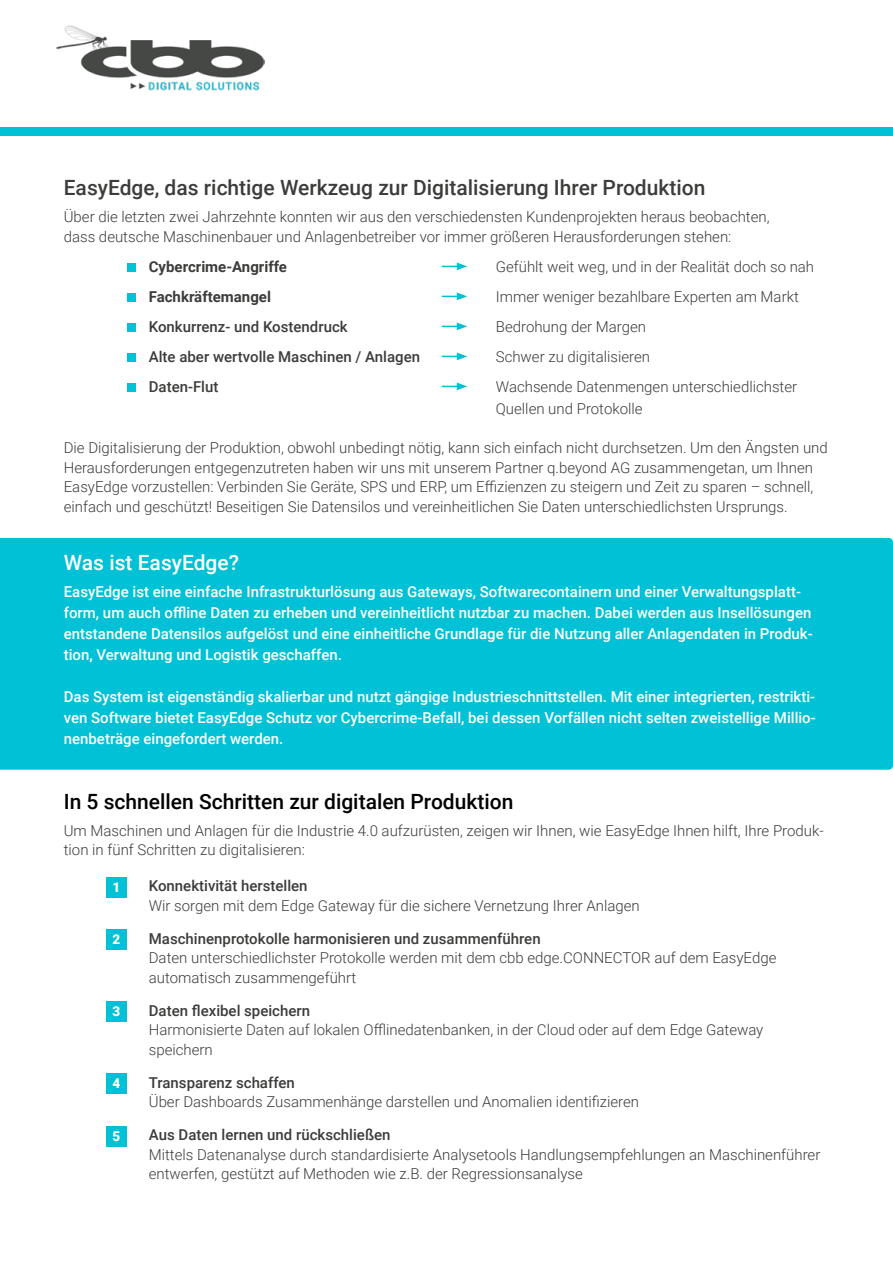
<style>
.page{position:relative;width:893px;height:1263px;background:#fff}
.page>*{position:absolute;margin:0;border:0;box-sizing:border-box;transform-origin:0 0}
.t1{font:500 21px "Roboto";color:#3c3c3b}
.t2{font:500 21px "Roboto";color:#000}
.t3{font:500 21px "Roboto";color:#fff}
.t4{font:300 15px/19.5px "Roboto";color:#3c3c3b}
.t5{font:500 15px/21px "Roboto";color:#fff}
.t6{font:500 15px "Roboto";color:#3c3c3b}
.t7{font:700 15px "Roboto";color:#3c3c3b}
.t8{font:900 13.5px "Roboto";color:#fff}
</style>
<div class="page">
<div style="left:0;top:538px;width:893px;height:232px;background:#00c1d5"></div>
<div style="left:128px;top:263px;width:8px;height:9px;background:#00c1d5"></div>
<svg style="left:442px;top:263px;width:25px;height:7px"></svg>
<div style="left:128px;top:293px;width:8px;height:9px;background:#00c1d5"></div>
<svg style="left:442px;top:293px;width:25px;height:7px"></svg>
<div style="left:128px;top:323px;width:8px;height:9px;background:#00c1d5"></div>
<svg style="left:442px;top:323px;width:25px;height:7px"></svg>
<div style="left:128px;top:353px;width:8px;height:9px;background:#00c1d5"></div>
<svg style="left:442px;top:353px;width:25px;height:7px"></svg>
<div style="left:128px;top:383px;width:8px;height:9px;background:#00c1d5"></div>
<svg style="left:442px;top:383px;width:25px;height:7px"></svg>
<div style="left:106px;top:877px;width:20px;height:20px;background:#00c1d5"></div>
<div style="left:106px;top:929px;width:20px;height:21px;background:#00c1d5"></div>
<div style="left:106px;top:1001px;width:20px;height:21px;background:#00c1d5"></div>
<div style="left:106px;top:1073px;width:20px;height:21px;background:#00c1d5"></div>
<div style="left:106px;top:1126px;width:20px;height:20px;background:#00c1d5"></div>
<div style="left:0;top:128px;width:893px;height:8px;background:#00c1d5"></div>
<img style="left:56px;top:25px;width:208px;height:66px">
<hr style="left:892px;top:1197px;width:1px;height:42px;background:#00c1d5">
<h1 class="t1" style="left:64px;top:173px;width:643px">EasyEdge, das richtige Werkzeug zur Digitalisierung Ihrer Produktion</h1>
<p class="t4" style="left:64px;top:207px;width:707px">Über die letzten zwei Jahrzehnte konnten wir aus den verschiedensten Kundenprojekten heraus beobachten, dass deutsche Maschinenbauer und Anlagenbetreiber vor immer größeren Herausforderungen stehen:</p>
<p class="t7" style="left:149px;top:256px;width:140px">Cybercrime-Angriffe</p>
<p class="t4" style="left:496px;top:256px;width:320px">Gefühlt weit weg, und in der Realität doch so nah</p>
<p class="t7" style="left:149px;top:286px;width:124px">Fachkräftemangel</p>
<p class="t4" style="left:496px;top:286px;width:305px">Immer weniger bezahlbare Experten am Markt</p>
<p class="t6" style="left:149px;top:316px;width:200px">Konkurrenz- und Kostendruck</p>
<p class="t4" style="left:496px;top:316px;width:152px">Bedrohung der Margen</p>
<p class="t6" style="left:149px;top:346px;width:273px">Alte aber wertvolle Maschinen / Anlagen</p>
<p class="t4" style="left:496px;top:346px;width:156px">Schwer zu digitalisieren</p>
<p class="t6" style="left:149px;top:376px;width:71px">Daten-Flut</p>
<p class="t4" style="left:496px;top:375px;width:303px;line-height:22.5px">Wachsende Datenmengen unterschiedlichster<br>Quellen und Protokolle</p>
<p class="t4" style="left:64px;top:438px;width:765px">Die Digitalisierung der Produktion, obwohl unbedingt nötig, kann sich einfach nicht durchsetzen. Um den Ängsten und Herausforderungen entgegenzutreten haben wir uns mit unserem Partner q.beyond AG zusammengetan, um Ihnen EasyEdge vorzustellen: Verbinden Sie Geräte, SPS und ERP, um Effizienzen zu steigern und Zeit zu sparen – schnell, einfach und geschützt! Beseitigen Sie Datensilos und vereinheitlichen Sie Daten unterschiedlichsten Ursprungs.</p>
<h1 class="t3" style="left:64px;top:548px;width:177px">Was ist EasyEdge?</h1>
<p class="t5" style="left:64px;top:581px;width:750px">EasyEdge ist eine einfache Infrastrukturlösung aus Gateways, Softwarecontainern und einer Verwaltungsplatt&shy;form, um auch offline Daten zu erheben und vereinheitlicht nutzbar zu machen. Dabei werden aus Insellösungen entstandene Datensilos aufgelöst und eine einheitliche Grundlage für die Nutzung aller Anlagendaten in Produk&shy;tion, Verwaltung und Logistik geschaffen.</p>
<p class="t5" style="left:64px;top:686px;width:753px;text-align:justify">Das System ist eigenständig skalierbar und nutzt gängige Industrieschnittstellen. Mit einer integrierten, restrikti&shy;ven Software bietet EasyEdge Schutz vor Cybercrime-Befall, bei dessen Vorfällen nicht selten zweistellige Millio&shy;nenbeträge eingefordert werden.</p>
<h1 class="t2" style="left:64px;top:787px;width:451px">In 5 schnellen Schritten zur digitalen Produktion</h1>
<p class="t4" style="left:64px;top:820px;width:761px">Um Maschinen und Anlagen für die Industrie 4.0 aufzurüsten, zeigen wir Ihnen, wie EasyEdge Ihnen hilft, Ihre Produk&shy;tion in fünf Schritten zu digitalisieren:</p>
<p class="t8" style="left:112px;top:877px;width:9px">1</p>
<p class="t6" style="left:149px;top:875px;width:160px">Konnektivität herstellen</p>
<p class="t4" style="left:149px;top:895px;width:492px">Wir sorgen mit dem Edge Gateway für die sichere Vernetzung Ihrer Anlagen</p>
<p class="t8" style="left:112px;top:930px;width:9px">2</p>
<p class="t6" style="left:149px;top:928px;width:393px">Maschinenprotokolle harmonisieren und zusammenführen</p>
<p class="t4" style="left:149px;top:948px;width:629px">Daten unterschiedlichster Protokolle werden mit dem cbb edge.CONNECTOR auf dem EasyEdge automatisch zusammengeführt</p>
<p class="t8" style="left:112px;top:1002px;width:9px">3</p>
<p class="t6" style="left:149px;top:1000px;width:163px">Daten flexibel speichern</p>
<p class="t4" style="left:149px;top:1020px;width:616px">Harmonisierte Daten auf lokalen Offlinedatenbanken, in der Cloud oder auf dem Edge Gateway speichern</p>
<p class="t8" style="left:112px;top:1074px;width:9px">4</p>
<p class="t6" style="left:149px;top:1072px;width:148px">Transparenz schaffen</p>
<p class="t4" style="left:149px;top:1092px;width:492px">Über Dashboards Zusammenhänge darstellen und Anomalien identifizieren</p>
<p class="t8" style="left:112px;top:1126px;width:9px">5</p>
<p class="t6" style="left:149px;top:1124px;width:243px">Aus Daten lernen und rückschließen</p>
<p class="t4" style="left:149px;top:1144px;width:673px">Mittels Datenanalyse durch standardisierte Analysetools Handlungsempfehlungen an Maschinenführer entwerfen, gestützt auf Methoden wie z.B. der Regressionsanalyse</p>
</div>
